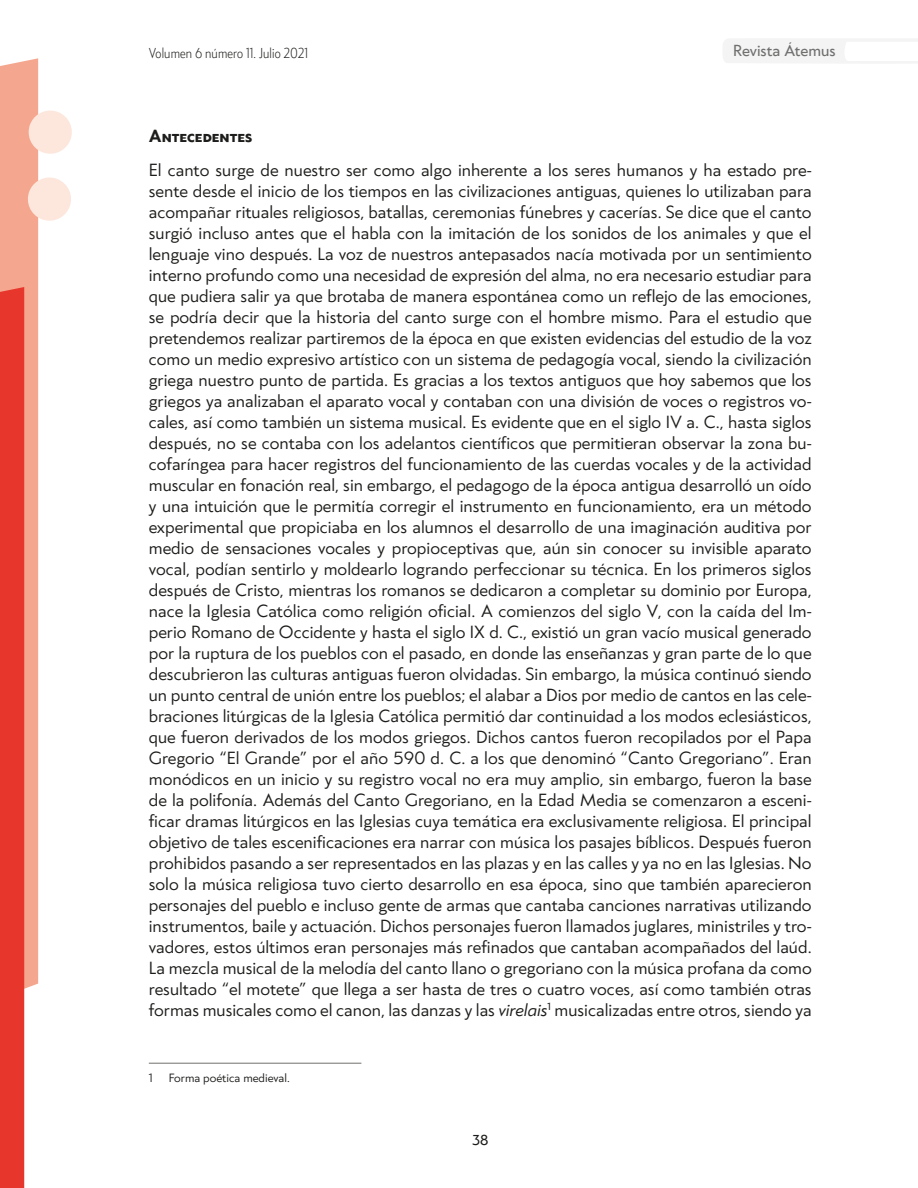
<style>
.page{position:relative;width:918px;height:1188px;background:#fff}
.page>*{position:absolute;margin:0;border:0;box-sizing:border-box;transform-origin:0 0}
.t1{font:16.5px/21px "Klein";color:#1d1d1b;text-align:justify}
.t2{font:700 16.5px "Klein";color:#1d1d1b}
.t3{font:15px "Klein";color:#70706f}
.t4{font:300 13.5px "Klein Condensed";letter-spacing:.01em;color:#1d1d1b}
.t5{font:13.5px "Klein";color:#1d1d1b}
.t6{font:11.25px "Klein";color:#1d1d1b}
.s1{font-style:italic}
</style>
<div class="page">
<svg style="left:723px;top:39px;width:195px;height:24px"></svg>
<svg style="left:0;top:58px;width:72px;height:1130px"></svg>
<hr style="left:149px;top:1063px;width:212px;height:1px;background:#70706f">
<p class="t4" style="left:149px;top:43px;width:161px">Volumen 6 número 11. Julio 2021</p>
<p class="t3" style="left:733px;top:39px;width:104px">Revista Átemus</p>
<p class="t2" style="left:149px;top:123px;width:105px">Antecedentes</p>
<p class="t1" style="left:149px;top:159px;width:664px">El canto surge de nuestro ser como algo inherente a los seres humanos y ha estado pre&shy;sente desde el inicio de los tiempos en las civilizaciones antiguas, quienes lo utilizaban para acompañar rituales religiosos, batallas, ceremonias fúnebres y cacerías. Se dice que el canto surgió incluso antes que el habla con la imitación de los sonidos de los animales y que el lenguaje vino después. La voz de nuestros antepasados nacía motivada por un sentimiento interno profundo como una necesidad de expresión del alma, no era necesario estudiar para que pudiera salir ya que brotaba de manera espontánea como un reflejo de las emociones, se podría decir que la historia del canto surge con el hombre mismo. Para el estudio que pretendemos realizar partiremos de la época en que existen evidencias del estudio de la voz como un medio expresivo artístico con un sistema de pedagogía vocal, siendo la civilización griega nuestro punto de partida. Es gracias a los textos antiguos que hoy sabemos que los griegos ya analizaban el aparato vocal y contaban con una división de voces o registros vo&shy;cales, así como también un sistema musical. Es evidente que en el siglo IV a. C., hasta siglos después, no se contaba con los adelantos científicos que permitieran observar la zona bu&shy;cofaríngea para hacer registros del funcionamiento de las cuerdas vocales y de la actividad muscular en fonación real, sin embargo, el pedagogo de la época antigua desarrolló un oído y una intuición que le permitía corregir el instrumento en funcionamiento, era un método experimental que propiciaba en los alumnos el desarrollo de una imaginación auditiva por medio de sensaciones vocales y propioceptivas que, aún sin conocer su invisible aparato vocal, podían sentirlo y moldearlo logrando perfeccionar su técnica. En los primeros siglos después de Cristo, mientras los romanos se dedicaron a completar su dominio por Europa, nace la Iglesia Católica como religión oficial. A comienzos del siglo V, con la caída del Im&shy;perio Romano de Occidente y hasta el siglo IX d. C., existió un gran vacío musical generado por la ruptura de los pueblos con el pasado, en donde las enseñanzas y gran parte de lo que descubrieron las culturas antiguas fueron olvidadas. Sin embargo, la música continuó siendo un punto central de unión entre los pueblos; el alabar a Dios por medio de cantos en las cele&shy;braciones litúrgicas de la Iglesia Católica permitió dar continuidad a los modos eclesiásticos, que fueron derivados de los modos griegos. Dichos cantos fueron recopilados por el Papa Gregorio “El Grande” por el año 590 d. C. a los que denominó “Canto Gregoriano”. Eran monódicos en un inicio y su registro vocal no era muy amplio, sin embargo, fueron la base de la polifonía. Además del Canto Gregoriano, en la Edad Media se comenzaron a esceni&shy;ficar dramas litúrgicos en las Iglesias cuya temática era exclusivamente religiosa. El principal objetivo de tales escenificaciones era narrar con música los pasajes bíblicos. Después fueron prohibidos pasando a ser representados en las plazas y en las calles y ya no en las Iglesias. No solo la música religiosa tuvo cierto desarrollo en esa época, sino que también aparecieron personajes del pueblo e incluso gente de armas que cantaba canciones narrativas utilizando instrumentos, baile y actuación. Dichos personajes fueron llamados juglares, ministriles y tro&shy;vadores, estos últimos eran personajes más refinados que cantaban acompañados del laúd.<br>La mezcla musical de la melodía del canto llano o gregoriano con la música profana da como resultado “el motete” que llega a ser hasta de tres o cuatro voces, así como también otras formas musicales como el canon, las danzas y las <span class="s1">virelais</span><sup>1</sup> musicalizadas entre otros, siendo ya</p>
<p class="t6" style="left:149px;top:1069px;width:6px">1</p>
<p class="t6" style="left:169px;top:1069px;width:123px">Forma poética medieval.</p>
<p class="t5" style="left:472px;top:1130px;width:18px">38</p>
</div>
